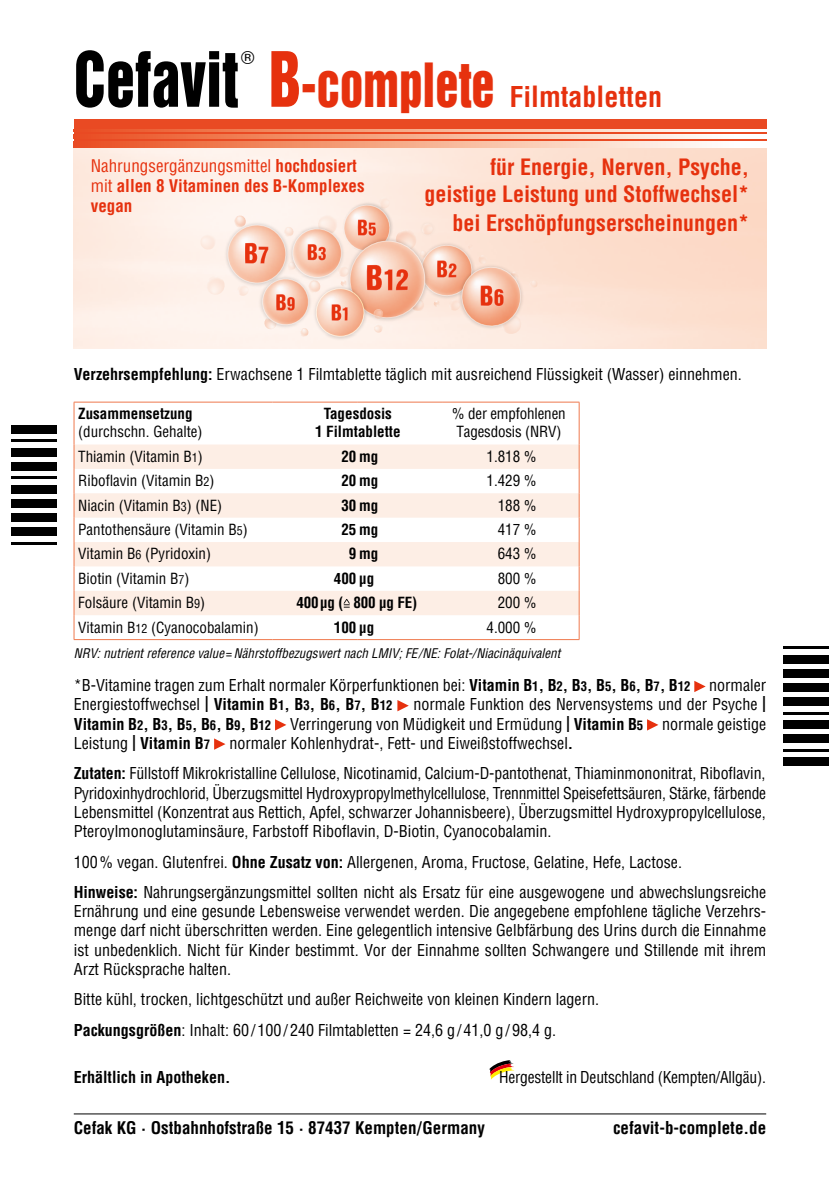
<style>
.page{position:relative;width:840px;height:1191px;background:#fff}
.page>*{position:absolute;margin:0;border:0;box-sizing:border-box;transform-origin:0 0}
.t1{font:69.6px "Helvetica Inserat LT Pro";color:#000;scale:.83 1}
.t2{font:700 condensed 28px "Helvetica LT Pro";color:#e6310e}
.t3{font:700 condensed 22px/26.4px "Helvetica LT Pro";color:#e6310e;text-align:right}
.t4{font:18px "Helvetica";color:#000}
.t5{font:700 condensed 17px/20.4px "Helvetica LT Pro";color:#e6310e}
.t6{font:700 condensed 17px "Helvetica LT Pro";color:#000}
.t7{font:condensed 16px/19.2px "Helvetica LT Pro";color:#000}
.t8{font:700 condensed 16px "Helvetica LT Pro";color:#000}
.t9{font:condensed 15px/18px "Helvetica LT Pro";color:#000}
.t10{font:700 condensed 15px/18px "Helvetica LT Pro";color:#000;text-align:center}
.t11{font:italic condensed 13px "Helvetica LT Pro";color:#000}
.s1{font-family:"Helvetica Inserat LT Pro";font-weight:400;font-stretch:normal;font-size:69.6px}
.s2{font-family:"Helvetica Inserat LT Pro";font-weight:400;font-stretch:normal;font-size:55.6px}
.s3{font-weight:400}
.s4{font-weight:700}
.s5{font-size:12px}
.s6{font-weight:700;font-size:12.8px}
</style>
<div class="page">
<div style="left:11px;top:425px;width:46px;height:9px;background:#000"></div>
<hr style="left:11px;top:439px;width:46px;height:3px;background:#000">
<div style="left:11px;top:448px;width:46px;height:8px;background:#000"></div>
<div style="left:11px;top:462px;width:46px;height:9px;background:#000"></div>
<hr style="left:11px;top:476px;width:46px;height:3px;background:#000">
<div style="left:11px;top:485px;width:46px;height:8px;background:#000"></div>
<div style="left:11px;top:499px;width:46px;height:8px;background:#000"></div>
<div style="left:11px;top:513px;width:46px;height:9px;background:#000"></div>
<div style="left:11px;top:527px;width:46px;height:9px;background:#000"></div>
<hr style="left:11px;top:541px;width:46px;height:3px;background:#000">
<div style="left:782px;top:757px;width:46px;height:8px;background:#000"></div>
<hr style="left:782px;top:748px;width:46px;height:3px;background:#000">
<div style="left:782px;top:734px;width:46px;height:9px;background:#000"></div>
<div style="left:782px;top:720px;width:46px;height:9px;background:#000"></div>
<hr style="left:782px;top:711px;width:46px;height:3px;background:#000">
<div style="left:782px;top:697px;width:46px;height:9px;background:#000"></div>
<div style="left:782px;top:683px;width:46px;height:9px;background:#000"></div>
<div style="left:782px;top:669px;width:46px;height:8px;background:#000"></div>
<div style="left:782px;top:655px;width:46px;height:8px;background:#000"></div>
<hr style="left:782px;top:646px;width:46px;height:3px;background:#000">
<svg style="left:694px;top:681px;width:11px;height:11px"></svg>
<svg style="left:397px;top:700px;width:11px;height:11px"></svg>
<svg style="left:275px;top:719px;width:11px;height:11px"></svg>
<svg style="left:647px;top:719px;width:11px;height:11px"></svg>
<svg style="left:214px;top:738px;width:11px;height:11px"></svg>
<img style="left:74px;top:147px;width:691px;height:202px">
<div style="left:74px;top:119px;width:691px;height:28px;background:#e94a23"></div>
<svg style="left:104px;top:142px;width:661px;height:5px;background:#f6b296"></svg>
<svg style="left:104px;top:135px;width:661px;height:4px;background:#f6b296"></svg>
<svg style="left:104px;top:129px;width:661px;height:3px;background:#f6b296"></svg>
<img style="left:205px;top:276px;width:21px;height:20px">
<img style="left:199px;top:234px;width:18px;height:17px">
<div style="left:223px;top:221px;width:67px;height:66px;background:#fef2ec"></div>
<div style="left:312px;top:285px;width:56px;height:55px;background:#000;opacity:.15"></div>
<svg style="left:226px;top:197px;width:311px;height:140px;background:#f8d2c1"></svg>
<hr style="left:74px;top:1113px;width:691px;height:1px;background:#000">
<svg style="left:75px;top:444px;width:503px;height:171px;fill:#fdeee5"></svg>
<hr style="left:74px;top:402px;width:198px;height:1px;background:#ef794e">
<hr style="left:74px;top:402px;width:1px;height:42px;background:#ef794e">
<hr style="left:272px;top:402px;width:85px;height:1px;background:#ef794e">
<hr style="left:357px;top:402px;width:85px;height:1px;background:#ef794e">
<hr style="left:442px;top:402px;width:137px;height:1px;background:#ef794e">
<hr style="left:578px;top:402px;width:1px;height:42px;background:#ef794e">
<svg style="left:74px;top:444px;width:1px;height:195px"></svg>
<svg style="left:578px;top:444px;width:1px;height:195px"></svg>
<hr style="left:74px;top:639px;width:198px;height:1px;background:#ef794e">
<hr style="left:272px;top:639px;width:85px;height:1px;background:#ef794e">
<hr style="left:357px;top:639px;width:85px;height:1px;background:#ef794e">
<hr style="left:442px;top:639px;width:137px;height:1px;background:#ef794e">
<svg style="left:343px;top:599px;width:7px;height:8px"></svg>
<svg style="left:489px;top:1060px;width:25px;height:19px"></svg>
<h1 class="t1" style="left:74px;top:38px;width:200px">Cefavit</h1>
<p class="t4" style="left:241px;top:44px;width:15px">®</p>
<h2 class="t2" style="left:269px;top:78px;width:394px"><span class="s1">B</span><span class="s2">-complete</span> Filmtabletten</h2>
<p class="t5" style="left:91px;top:155px;width:275px"><span class="s3">Nahrungsergänzungsmittel</span> hochdosiert <span class="s3">mit</span> allen 8 Vitaminen des B-Komplexes vegan</p>
<h3 class="t3" style="left:424px;top:153px;width:326px">für Energie, Nerven, Psyche, geistige Leistung und Stoffwechsel*</h3>
<h3 class="t3" style="left:452px;top:209px;width:298px">bei Erschöpfungserscheinungen*</h3>
<p class="t7" style="left:74px;top:364px;width:669px"><span class="s4">Verzehrsempfehlung:</span> Erwachsene 1 Filmtablette täglich mit ausreichend Flüssigkeit (Wasser) einnehmen.</p>
<p class="t10" style="left:78px;top:404px;width:116px">Zusammensetzung</p>
<p class="t9" style="left:78px;top:423px;width:126px">(durchschn. Gehalte)</p>
<p class="t10" style="left:315px;top:404px;width:87px">Tagesdosis<br>1 Filmtablette</p>
<p class="t9" style="left:452px;top:405px;width:115px">% der empfohlenen<br>Tagesdosis (NRV)</p>
<p class="t9" style="left:78px;top:447px;width:126px">Thiamin (Vitamin B<span class="s5">1</span>)</p>
<p class="t10" style="left:341px;top:447px;width:39px">20 mg</p>
<p class="t9" style="left:486px;top:447px;width:51px">1.818 %</p>
<p class="t9" style="left:78px;top:471px;width:137px">Riboflavin (Vitamin B<span class="s5">2</span>)</p>
<p class="t10" style="left:341px;top:471px;width:39px">20 mg</p>
<p class="t9" style="left:486px;top:471px;width:51px">1.429 %</p>
<p class="t9" style="left:78px;top:496px;width:145px">Niacin (Vitamin B<span class="s5">3</span>) (NE)</p>
<p class="t10" style="left:341px;top:496px;width:39px">30 mg</p>
<p class="t9" style="left:497px;top:496px;width:40px">188 %</p>
<p class="t9" style="left:78px;top:520px;width:171px">Pantothensäure (Vitamin B<span class="s5">5</span>)</p>
<p class="t10" style="left:341px;top:520px;width:39px">25 mg</p>
<p class="t9" style="left:497px;top:520px;width:40px">417 %</p>
<p class="t9" style="left:78px;top:545px;width:134px">Vitamin B<span class="s5">6</span> (Pyridoxin)</p>
<p class="t10" style="left:349px;top:544px;width:31px">9mg</p>
<p class="t9" style="left:497px;top:545px;width:40px">643 %</p>
<p class="t9" style="left:78px;top:569px;width:112px">Biotin (Vitamin B<span class="s5">7</span>)</p>
<p class="t10" style="left:334px;top:569px;width:42px">400 µg</p>
<p class="t9" style="left:497px;top:569px;width:40px">800 %</p>
<p class="t9" style="left:78px;top:593px;width:128px">Folsäure (Vitamin B<span class="s5">9</span>)</p>
<p class="t10" style="left:296px;top:593px;width:122px">400µg ( 800 µg FE)</p>
<p class="t9" style="left:497px;top:593px;width:40px">200 %</p>
<p class="t9" style="left:78px;top:618px;width:182px">Vitamin B<span class="s5">12</span> (Cyanocobalamin)</p>
<p class="t10" style="left:334px;top:617px;width:42px">100 µg</p>
<p class="t9" style="left:486px;top:618px;width:51px">4.000 %</p>
<p class="t11" style="left:74px;top:645px;width:488px">NRV: nutrient reference value=Nährstoffbezugswert nach LMIV; FE/NE: Folat-/Niacinäquivalent</p>
<p class="t7" style="left:74px;top:675px;width:693px">*B-Vitamine tragen zum Erhalt normaler Körperfunktionen bei: <span class="s4">Vitamin B</span><span class="s6">1</span><span class="s4">, B</span><span class="s6">2</span><span class="s4">, B</span><span class="s6">3</span><span class="s4">, B</span><span class="s6">5</span><span class="s4">, B</span><span class="s6">6</span><span class="s4">, B</span><span class="s6">7</span><span class="s4">, B</span><span class="s6">12</span> normaler<br>Energiestoffwechsel <span class="s4">| Vitamin B</span><span class="s6">1</span><span class="s4">, B</span><span class="s6">3</span><span class="s4">, B</span><span class="s6">6</span><span class="s4">, B</span><span class="s6">7</span><span class="s4">, B</span><span class="s6">12</span></p>
<p class="t7" style="left:74px;top:695px;width:693px;text-align:justify;text-indent:339px">normale Funktion des Nervensystems und der Psyche <span class="s4">| Vitamin B</span><span class="s6">2</span><span class="s4">, B</span><span class="s6">3</span><span class="s4">, B</span><span class="s6">5</span><span class="s4">, B</span><span class="s6">6</span><span class="s4">, B</span><span class="s6">9</span><span class="s4">, B</span><span class="s6">12</span> Verringerung von Müdigkeit und Ermüdung <span class="s4">| Vitamin B</span><span class="s6">5</span> normale geistige Leistung <span class="s4">| Vitamin B</span><span class="s6">7</span> normaler Kohlenhydrat-, Fett- und Eiweißstoffwechsel<span class="s4">.</span></p>
<p class="t7" style="left:74px;top:764px;width:693px;text-align:justify"><span class="s4">Zutaten:</span> Füllstoff Mikrokristalline Cellulose, Nicotinamid, Calcium-D-pantothenat, Thiaminmononitrat, Riboflavin, Pyridoxinhydrochlorid, Überzugsmittel Hydroxypropylmethylcellulose, Trennmittel Speisefettsäuren, Stärke, färbende Lebensmittel (Konzentrat aus Rettich, Apfel, schwarzer Johannisbeere), Überzugsmittel Hydroxypropylcellulose, Pteroylmonoglutaminsäure, Farbstoff Riboflavin, D-Biotin, Cyanocobalamin.</p>
<p class="t7" style="left:74px;top:846px;width:693px;line-height:30.6px">100% vegan. Glutenfrei. <span class="s4">Ohne Zusatz von:</span> Allergenen, Aroma, Fructose, Gelatine, Hefe, Lactose.<br><span class="s4">Hinweise:</span> Nahrungsergänzungsmittel sollten nicht als Ersatz für eine ausgewogene und abwechslungsreiche</p>
<p class="t7" style="left:74px;top:901px;width:693px;text-align:justify">Ernährung und eine gesunde Lebensweise verwendet werden. Die angegebene empfohlene tägliche Verzehrs&shy;menge darf nicht überschritten werden. Eine gelegentlich intensive Gelbfärbung des Urins durch die Einnahme ist unbedenklich. Nicht für Kinder bestimmt. Vor der Einnahme sollten Schwangere und Stillende mit ihrem Arzt Rücksprache halten.</p>
<p class="t7" style="left:74px;top:984px;width:526px;line-height:30.6px">Bitte kühl, trocken, lichtgeschützt und außer Reichweite von kleinen Kindern lagern.<br><span class="s4">Packungsgrößen</span>: Inhalt: 60/100/240 Filmtabletten = 24,6 g/41,0 g/98,4 g.</p>
<p class="t8" style="left:74px;top:1066px;width:158px">Erhältlich in Apotheken.</p>
<p class="t7" style="left:498px;top:1067px;width:268px">Hergestellt in Deutschland (Kempten/Allgäu).</p>
<p class="t6" style="left:74px;top:1116px;width:412px">Cefak KG · Ostbahnhofstraße 15 · 87437 Kempten/Germany</p>
<p class="t6" style="left:612px;top:1116px;width:154px">cefavit-b-complete.de</p>
</div>
